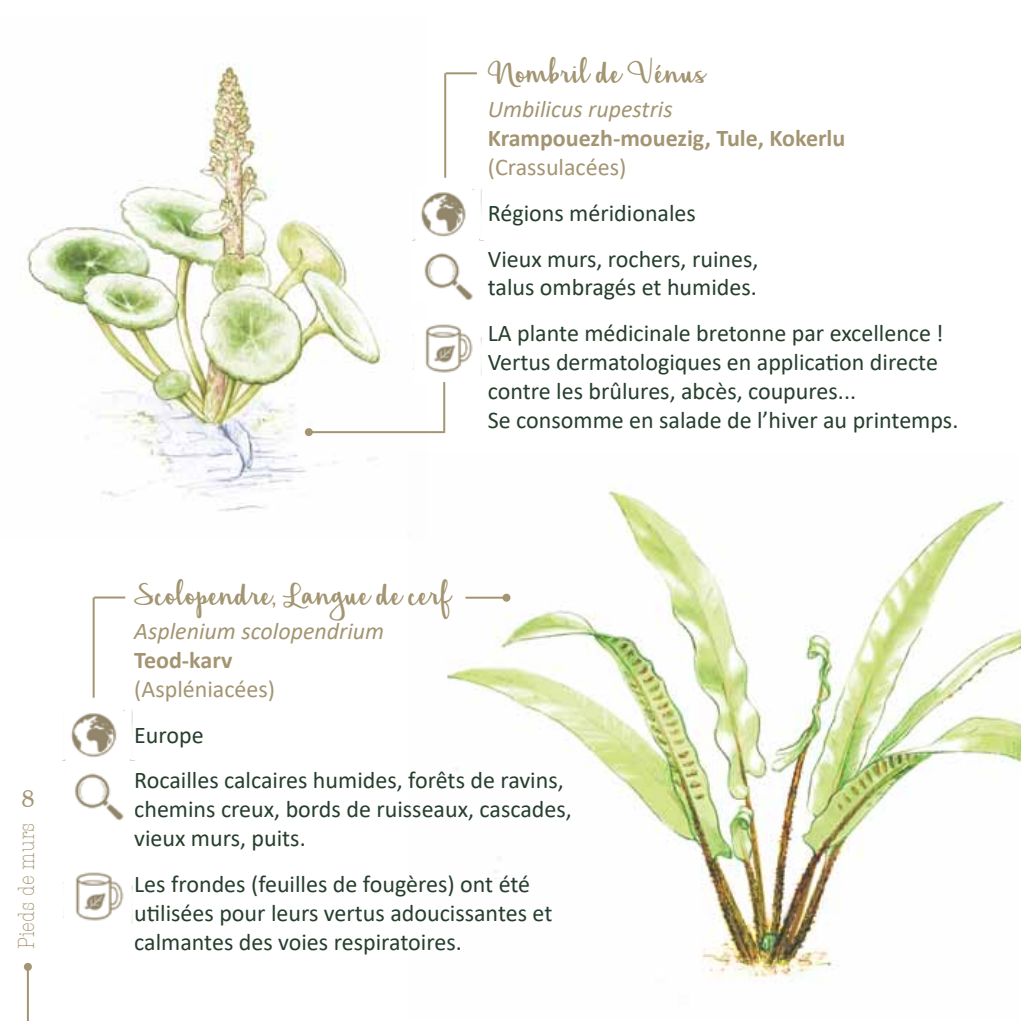
<style>
.page{position:relative;width:1021px;height:1021px;background:#fff}
.page>*{position:absolute;margin:0;border:0;box-sizing:border-box;transform-origin:0 0}
.t1{font:48px "Hickory Jack";color:#a39572}
.t2{font:24px/28.8px "Calibri";color:#263e2e}
.t3{font:italic 24px "Calibri";color:#a39572}
.t4{font:700 24px "Calibri";color:#a39572}
.t5{font:24px "Calibri";color:#a39572}
.t6{font:300 condensed 24px "American Typewriter";color:#a39572}
.t7{font:24px "Century Schoolbook BT";color:#a39572}
</style>
<div class="page">
<hr style="left:27px;top:966px;width:2px;height:54px;background:#a39572">
<div style="left:24px;top:962px;width:8px;height:8px;background:#a39572;border-radius:50%"></div>
<img style="left:26px;top:63px;width:399px;height:449px">
<img style="left:407px;top:453px;width:613px;height:529px">
<img style="left:412px;top:189px;width:71px;height:112px">
<img style="left:63px;top:709px;width:71px;height:112px">
<img style="left:412px;top:321px;width:70px;height:61px">
<img style="left:63px;top:872px;width:70px;height:51px">
<hr style="left:309px;top:431px;width:135px;height:2px;background:#a39572">
<div style="left:305px;top:428px;width:8px;height:8px;background:#a39572;border-radius:50%"></div>
<hr style="left:444px;top:73px;width:2px;height:105px;background:#a39572">
<hr style="left:443px;top:382px;width:2px;height:51px;background:#a39572">
<hr style="left:445px;top:72px;width:32px;height:2px;background:#a39572">
<hr style="left:465px;top:596px;width:41px;height:2px;background:#a39572">
<div style="left:502px;top:593px;width:8px;height:8px;background:#a39572;border-radius:50%"></div>
<hr style="left:93px;top:597px;width:2px;height:100px;background:#a39572">
<hr style="left:94px;top:596px;width:31px;height:2px;background:#a39572">
<p class="t7" style="left:21px;top:783px;width:15px">8</p>
<p class="t6" style="left:10px;top:949px;width:128px;rotate:-90deg">Pieds de murs</p>
<h1 class="t1" style="left:488px;top:50px;width:219px">Nombril de Vénus</h1>
<p class="t3" style="left:488px;top:93px;width:186px">Umbilicus rupestris</p>
<p class="t4" style="left:488px;top:121px;width:359px">Krampouezh-mouezig, Tule, Kokerlu</p>
<p class="t5" style="left:488px;top:150px;width:140px">(Crassulacées)</p>
<p class="t2" style="left:488px;top:189px;width:272px;line-height:45.8px">Régions méridionales<br>Vieux murs, rochers, ruines,</p>
<p class="t2" style="left:488px;top:264px;width:457px;line-height:45.8px">talus ombragés et humides.<br>LA plante médicinale bretonne par excellence !</p>
<p class="t2" style="left:488px;top:347px;width:472px">Vertus dermatologiques en application directe contre les brûlures, abcès, coupures...<br>Se consomme en salade de l’hiver au printemps.</p>
<h1 class="t1" style="left:134px;top:571px;width:318px">Scolopendre, Langue de cerf</h1>
<p class="t3" style="left:134px;top:614px;width:251px">Asplenium scolopendrium</p>
<p class="t4" style="left:134px;top:643px;width:100px">Teod-karv</p>
<p class="t5" style="left:134px;top:672px;width:142px">(Aspléniacées)</p>
<p class="t2" style="left:134px;top:711px;width:431px;line-height:45.8px">Europe<br>Rocailles calcaires humides, forêts de ravins,</p>
<p class="t2" style="left:134px;top:794px;width:439px">chemins creux, bords de ruisseaux, cascades, vieux murs, puits.</p>
<p class="t2" style="left:134px;top:868px;width:420px">Les frondes (feuilles de fougères) ont été utilisées pour leurs vertus adoucissantes et calmantes des voies respiratoires.</p>
</div>
